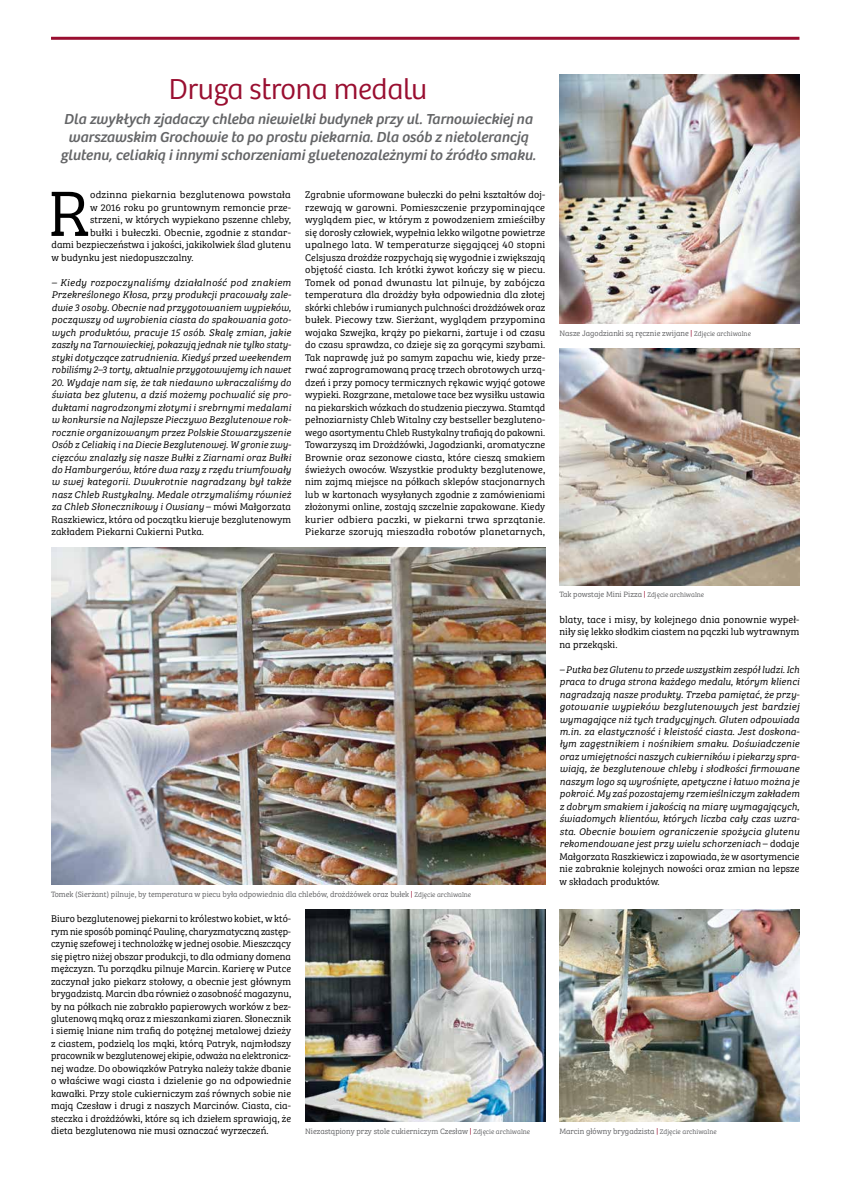
<style>
.page{position:relative;width:842px;height:1191px;background:#fff}
.page>*{position:absolute;margin:0;border:0;box-sizing:border-box;transform-origin:0 0}
.t1{font:66.3px "Bree Serif Lt";color:#000}
.t2{font:300 30px "Bree";letter-spacing:-.01em;color:#990e30}
.t3{font:italic 15px/18px "Bree";color:#646567;text-align:center}
.t4{font:10px/12.5px "Bree Serif Lt";letter-spacing:.005em;color:#000;text-align:justify}
.t5{font:italic 10px/12.5px "Bree Serif Lt";color:#000;text-align:justify}
.t6{font:8px "Bree Serif Lt";color:#646567}
.s1{font-style:normal}
.s2{color:#990e30}
.s3{font-size:7px}
</style>
<div class="page">
<hr style="left:51px;top:37px;width:748px;height:3px;background:#990e30">
<img style="left:559px;top:74px;width:240px;height:249px">
<img style="left:51px;top:548px;width:494px;height:336px">
<img style="left:305px;top:909px;width:240px;height:212px">
<img style="left:559px;top:909px;width:240px;height:212px">
<img style="left:559px;top:348px;width:240px;height:237px">
<h2 class="t2" style="left:169px;top:72px;width:260px">Druga strona medalu</h2>
<h3 class="t3" style="left:61px;top:110px;width:477px">Dla zwykłych zjadaczy chleba niewielki budynek przy ul. Tarnowieckiej na warszawskim Grochowie to po prostu piekarnia. Dla osób z nietolerancją glutenu, celiakią i innymi schorzeniami gluetenozależnymi to źródło smaku.</h3>
<h1 class="t1" style="left:48px;top:165px;width:43px">R</h1>
<p class="t4" style="left:90px;top:188px;width:202px">odzinna piekarnia bezglutenowa powstała</p>
<p class="t4" style="left:90px;top:201px;width:202px">w 2016 roku po gruntownym remoncie prze-</p>
<p class="t4" style="left:90px;top:213px;width:202px">strzeni, w których wypiekano pszenne chleby,</p>
<p class="t4" style="left:90px;top:226px;width:202px">bułki i bułeczki. Obecnie, zgodnie z standar-</p>
<p class="t4" style="left:51px;top:238px;width:241px">dami bezpieczeństwa i jakości, jakikolwiek ślad glutenu</p>
<p class="t4" style="left:51px;top:251px;width:144px">w budynku jest niedopuszczalny.</p>
<p class="t5" style="left:51px;top:275px;width:241px">– Kiedy rozpoczynaliśmy działalność pod znakiem Przekreślonego Kłosa, przy produkcji pracowały zale&shy;dwie 3 osoby. Obecnie nad przygotowaniem wypieków, począwszy od wyrobienia ciasta do spakowania goto&shy;wych produktów, pracuje 15 osób. Skalę zmian, jakie zaszły na Tarnowieckiej, pokazują jednak nie tylko staty&shy;styki dotyczące zatrudnienia. Kiedyś przed weekendem robiliśmy 2–3 torty, aktualnie przygotowujemy ich nawet</p>
<p class="t5" style="left:51px;top:375px;width:241px">20. Wydaje nam się, że tak niedawno wkraczaliśmy do świata bez glutenu, a dziś możemy pochwalić się pro&shy;duktami nagrodzonymi złotymi i srebrnymi medalami w konkursie na Najlepsze Pieczywo Bezglutenowe rok&shy;rocznie organizowanym przez Polskie Stowarzyszenie Osób z Celiakią i na Diecie Bezglutenowej. W gronie zwy&shy;cięzców znalazły się nasze Bułki z Ziarnami oraz Bułki do Hamburgerów, które dwa razy z rzędu triumfowały w swej kategorii. Dwukrotnie nagradzany był także nasz Chleb Rustykalny. Medale otrzymaliśmy również za Chleb Słonecznikowy i Owsiany <span class="s1">– mówi Małgorzata Raszkiewicz, która od początku kieruje bezglutenowym zakładem Piekarni Cukierni Putka.</span></p>
<p class="t4" style="left:305px;top:188px;width:242px">Zgrabnie uformowane bułeczki do pełni kształtów doj&shy;rzewają w garowni. Pomieszczenie przypominające wyglądem piec, w którym z powodzeniem zmieściłby się dorosły człowiek, wypełnia lekko wilgotne powietrze upalnego lata. W temperaturze sięgającej 40 stopni Celsjusza drożdże rozpychają się wygodnie i zwiększają objętość ciasta. Ich krótki żywot kończy się w piecu.<br>Tomek od ponad dwunastu lat pilnuje, by zabójcza temperatura dla drożdży była odpowiednia dla złotej skórki chlebów i rumianych pulchności drożdżówek oraz bułek. Piecowy tzw. Sierżant, wyglądem przypomina wojaka Szwejka, krąży po piekarni, żartuje i od czasu do czasu sprawdza, co dzieje się za gorącymi szybami.<br>Tak naprawdę już po samym zapachu wie, kiedy prze&shy;rwać zaprogramowaną pracę trzech obrotowych urzą&shy;dzeń i przy pomocy termicznych rękawic wyjąć gotowe wypieki. Rozgrzane, metalowe tace bez wysiłku ustawia na piekarskich wózkach do studzenia pieczywa. Stamtąd pełnoziarnisty Chleb Witalny czy bestseller bezgluteno&shy;wego asortymentu Chleb Rustykalny trafiają do pakowni.<br>Towarzyszą im Drożdżówki, Jagodzianki, aromatyczne Brownie oraz sezonowe ciasta, które cieszą smakiem świeżych owoców. Wszystkie produkty bezglutenowe, nim zajmą miejsce na półkach sklepów stacjonarnych lub w kartonach wysyłanych zgodnie z zamówieniami złożonymi online, zostają szczelnie zapakowane. Kiedy kurier odbiera paczki, w piekarni trwa sprzątanie.<br>Piekarze szorują mieszadła robotów planetarnych,</p>
<p class="t6" style="left:559px;top:327px;width:193px">Nasze Jagodzianki są ręcznie zwijane <span class="s2">|</span> <span class="s3">Zdjęcie archiwalne</span></p>
<p class="t6" style="left:51px;top:889px;width:422px">Tomek (Sierżant) pilnuje, by temperatura w piecu była odpowiednia dla chlebów, drożdżówek oraz bułek <span class="s2">|</span> <span class="s3">Zdjęcie archiwalne</span></p>
<p class="t6" style="left:559px;top:588px;width:146px">Tak powstaje Mini Pizza <span class="s2">|</span> <span class="s3">Zdjęcie archiwalne</span></p>
<p class="t4" style="left:559px;top:612px;width:242px">blaty, tace i misy, by kolejnego dnia ponownie wypeł&shy;niły się lekko słodkim ciastem na pączki lub wytrawnym na przekąski.</p>
<p class="t5" style="left:559px;top:662px;width:242px">– Putka bez Glutenu to przede wszystkim zespół ludzi. Ich praca to druga strona każdego medalu, którym klienci nagradzają nasze produkty. Trzeba pamiętać, że przy&shy;gotowanie wypieków bezglutenowych jest bardziej wymagające niż tych tradycyjnych. Gluten odpowiada m.in. za elastyczność i kleistość ciasta. Jest doskona&shy;łym zagęstnikiem i nośnikiem smaku. Doświadczenie oraz umiejętności naszych cukierników i piekarzy spra&shy;wiają, że bezglutenowe chleby i słodkości firmowane naszym logo są wyrośnięte, apetyczne i łatwo można je pokroić. My zaś pozostajemy rzemieślniczym zakładem z dobrym smakiem i jakością na miarę wymagających, świadomych klientów, których liczba cały czas wzra&shy;sta. Obecnie bowiem ograniczenie spożycia glutenu rekomendowane jest przy wielu schorzeniach <span class="s1">– dodaje Małgorzata Raszkiewicz i zapowiada, że w asortymencie nie zabraknie kolejnych nowości oraz zmian na lepsze w składach produktów.</span></p>
<p class="t4" style="left:51px;top:912px;width:242px">Biuro bezglutenowej piekarni to królestwo kobiet, w któ&shy;rym nie sposób pominąć Paulinę, charyzmatyczną zastęp&shy;czynię szefowej i technolożkę w jednej osobie. Mieszczący się piętro niżej obszar produkcji, to dla odmiany domena mężczyzn. Tu porządku pilnuje Marcin. Karierę w Putce zaczynał jako piekarz stołowy, a obecnie jest głównym brygadzistą. Marcin dba również o zasobność magazynu, by na półkach nie zabrakło papierowych worków z bez&shy;glutenową mąką oraz z mieszankami ziaren. Słonecznik i siemię lniane nim trafią do potężnej metalowej dzieży z ciastem, podzielą los mąki, którą Patryk, najmłodszy pracownik w bezglutenowej ekipie, odważa na elektronicz&shy;nej wadze. Do obowiązków Patryka należy także dbanie o właściwe wagi ciasta i dzielenie go na odpowiednie kawałki. Przy stole cukierniczym zaś równych sobie nie mają Czesław i drugi z naszych Marcinów. Ciasta, cia&shy;steczka i drożdżówki, które są ich dziełem sprawiają, że dieta bezglutenowa nie musi oznaczać wyrzeczeń.</p>
<p class="t6" style="left:305px;top:1125px;width:226px">Niezastąpiony przy stole cukierniczym Czesław <span class="s2">|</span> <span class="s3">Zdjęcie archiwalne</span></p>
<p class="t6" style="left:559px;top:1125px;width:159px">Marcin główny brygadzista <span class="s2">|</span> <span class="s3">Zdjęcie archiwalne</span></p>
</div>
